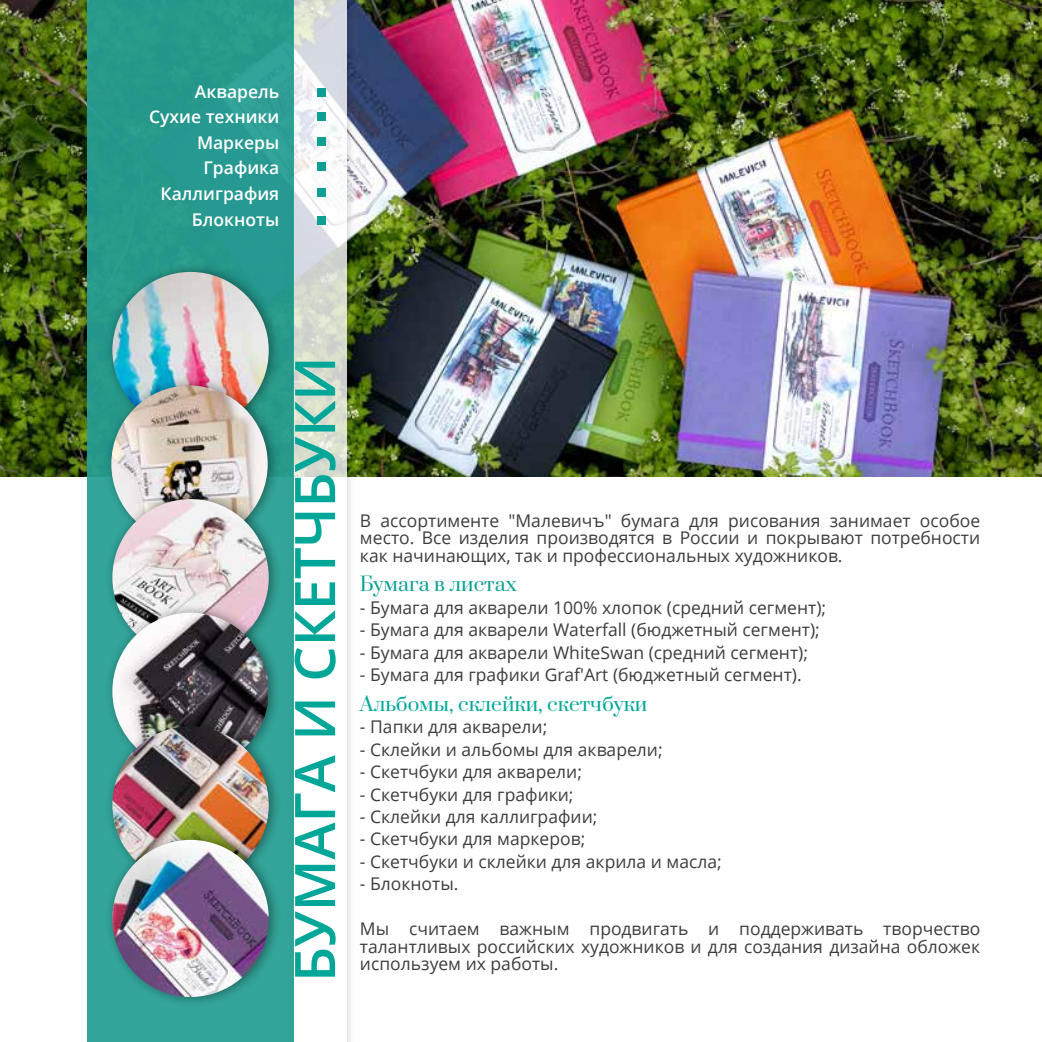
<style>
.page{position:relative;width:1042px;height:1042px;background:#fff}
.page>*{position:absolute;margin:0;border:0;box-sizing:border-box;transform-origin:0 0}
.t1{font:600 56px "Open Sans";color:#00a799}
.t2{font:19.25px "Prata";color:#00a799}
.t3{font:19.25px "Prata";color:#0d9f94}
.t4{font:17.5px/17.5px "Open Sans";color:#3d3d3c;text-align:justify}
.t5{font:600 17.5px/25.6px "Open Sans";color:#fff;text-align:right}
</style>
<div class="page">
<img style="left:0;top:0;width:1042px;height:476px">
<div style="left:281px;top:0;width:75px;height:1042px;background:#000;opacity:.4"></div>
<svg style="left:293px;top:0;width:54px;height:1042px"></svg>
<div style="left:87px;top:0;width:206px;height:1042px;background:#269f94"></div>
<div style="left:317px;top:88px;width:8px;height:8px;background:#0d9f94"></div>
<div style="left:317px;top:112px;width:8px;height:9px;background:#0d9f94"></div>
<div style="left:317px;top:137px;width:9px;height:9px;background:#0d9f94"></div>
<div style="left:317px;top:163px;width:9px;height:8px;background:#0d9f94"></div>
<div style="left:317px;top:188px;width:9px;height:9px;background:#0d9f94"></div>
<div style="left:317px;top:216px;width:9px;height:8px;background:#0d9f94"></div>
<div style="left:104px;top:261px;width:178px;height:179px;background:#000;opacity:.4"></div>
<img style="left:112px;top:272px;width:157px;height:157px;border-radius:78px">
<div style="left:103px;top:375px;width:178px;height:178px;background:#000;opacity:.4"></div>
<img style="left:111px;top:385px;width:157px;height:157px;border-radius:78px">
<div style="left:104px;top:489px;width:178px;height:178px;background:#000;opacity:.4"></div>
<img style="left:112px;top:499px;width:157px;height:157px;border-radius:78px">
<div style="left:104px;top:602px;width:177px;height:164px;background:#000;opacity:.4"></div>
<img style="left:112px;top:613px;width:156px;height:103px">
<div style="left:104px;top:716px;width:178px;height:178px;background:#000;opacity:.4"></div>
<img style="left:112px;top:726px;width:157px;height:157px;border-radius:78px">
<div style="left:104px;top:829px;width:178px;height:178px;background:#000;opacity:.4"></div>
<img style="left:112px;top:840px;width:157px;height:157px;border-radius:78px">
<p class="t5" style="left:149px;top:78px;width:132px">Акварель<br>Сухие техники<br>Маркеры<br>Графика<br>Каллиграфия<br>Блокноты</p>
<h1 class="t1" style="left:276px;top:982px;width:627px;rotate:-90deg">БУМАГА И СКЕТЧБУКИ</h1>
<p class="t4" style="left:360px;top:511px;width:622px">В ассортименте "Малевичъ" бумага для рисования занимает особое место. Все изделия производятся в России и покрывают потребности как начинающих, так и профессиональных художников.</p>
<p class="t3" style="left:360px;top:568px;width:158px">Бумага в листах</p>
<p class="t4" style="left:360px;top:598px;width:468px">- Бумага для акварели 100% хлопок (средний сегмент);</p>
<p class="t4" style="left:360px;top:621px;width:461px">- Бумага для акварели Waterfall (бюджетный сегмент);</p>
<p class="t4" style="left:360px;top:643px;width:449px">- Бумага для акварели WhiteSwan (средний сегмент);</p>
<p class="t4" style="left:360px;top:666px;width:443px">- Бумага для графики Graf'Art (бюджетный сегмент).</p>
<p class="t2" style="left:360px;top:687px;width:289px">Альбомы, склейки, скетчбуки</p>
<p class="t4" style="left:360px;top:717px;width:189px">- Папки для акварели;</p>
<p class="t4" style="left:360px;top:740px;width:304px">- Склейки и альбомы для акварели;</p>
<p class="t4" style="left:360px;top:762px;width:223px">- Скетчбуки для акварели;</p>
<p class="t4" style="left:360px;top:785px;width:215px">- Скетчбуки для графики;</p>
<p class="t4" style="left:360px;top:807px;width:239px">- Склейки для каллиграфии;</p>
<p class="t4" style="left:360px;top:830px;width:227px">- Скетчбуки для маркеров;</p>
<p class="t4" style="left:360px;top:852px;width:363px">- Скетчбуки и склейки для акрила и масла;</p>
<p class="t4" style="left:360px;top:875px;width:100px">- Блокноты.</p>
<p class="t4" style="left:360px;top:920px;width:622px">Мы считаем важным продвигать и поддерживать творчество талантливых российских художников и для создания дизайна обложек используем их работы.</p>
</div>
